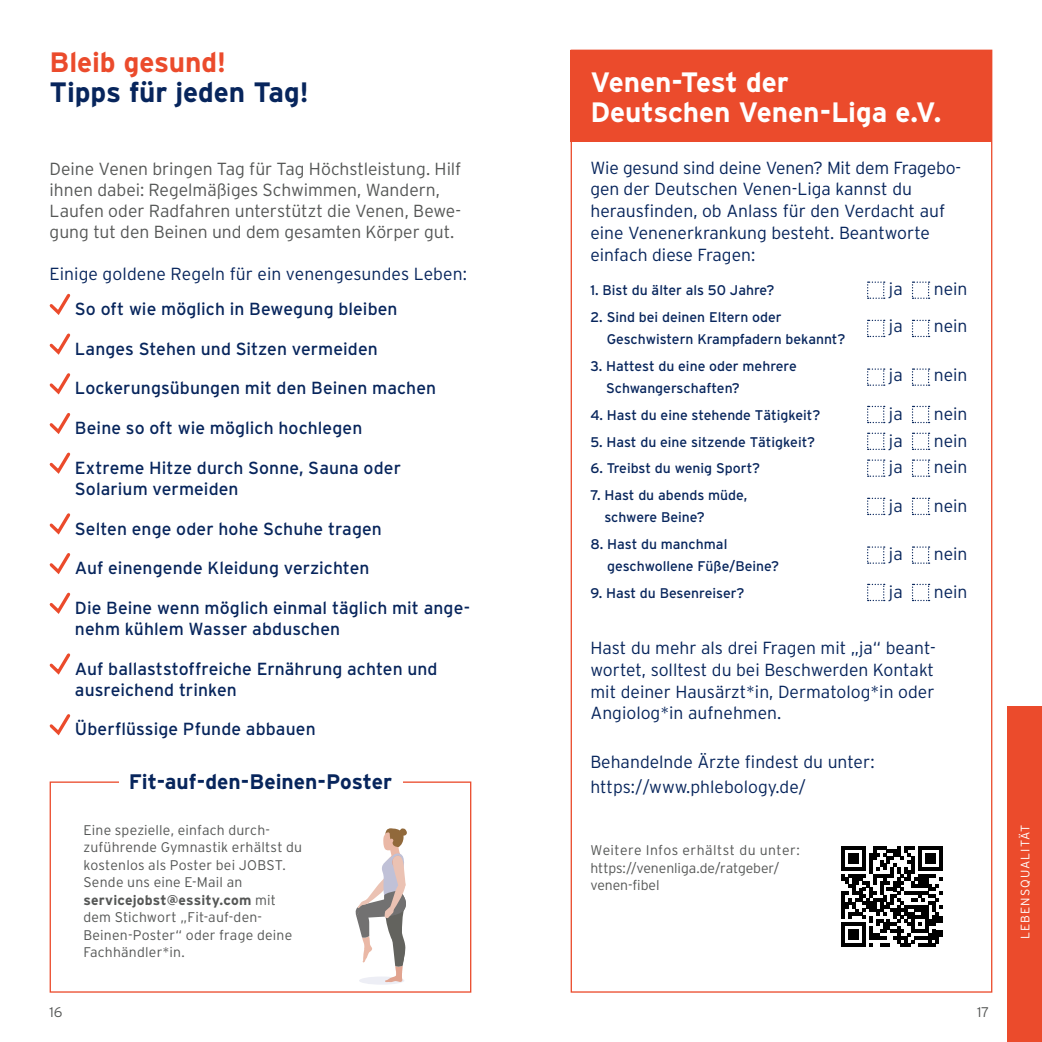
<style>
.page{position:relative;width:1042px;height:1042px;background:#fff}
.page>*{position:absolute;margin:0;border:0;box-sizing:border-box;transform-origin:0 0}
.t1{font:700 28px/29.8px "Interstate";letter-spacing:-.005em;color:#fff}
.t2{font:700 28px "Interstate";letter-spacing:-.005em;color:#07255c}
.t3{font:700 28px "Interstate";letter-spacing:-.005em;color:#eb4b2c}
.t4{font:700 21px "Interstate";color:#07255c}
.t5{font:300 17.5px/21.9px "Interstate";color:#07255c}
.t6{font:17.5px/21px "Interstate";letter-spacing:.005em;color:#07255c}
.t7{font:300 17.5px/21px "Interstate";letter-spacing:-.005em;color:#555756}
.t8{font:14px/21.9px "Interstate";color:#07255c}
.t9{font:300 14px/17.5px "Interstate";letter-spacing:.015em;color:#555756}
.t10{font:300 12.25px "Interstate";letter-spacing:.085em;color:#fff}
.s1{font-weight:700}
</style>
<div class="page">
<div style="left:570px;top:50px;width:422px;height:91px;background:#eb4b2c"></div>
<svg style="left:49px;top:293px;width:22px;height:22px"></svg>
<svg style="left:49px;top:333px;width:22px;height:22px"></svg>
<svg style="left:49px;top:373px;width:22px;height:22px"></svg>
<svg style="left:49px;top:413px;width:22px;height:21px"></svg>
<svg style="left:49px;top:452px;width:22px;height:22px"></svg>
<svg style="left:49px;top:513px;width:22px;height:22px"></svg>
<svg style="left:49px;top:553px;width:22px;height:22px"></svg>
<svg style="left:49px;top:592px;width:22px;height:22px"></svg>
<svg style="left:49px;top:653px;width:22px;height:22px"></svg>
<svg style="left:49px;top:714px;width:22px;height:22px"></svg>
<svg style="left:867px;top:281px;width:18px;height:18px"></svg>
<svg style="left:912px;top:281px;width:17px;height:18px"></svg>
<svg style="left:867px;top:320px;width:18px;height:17px"></svg>
<svg style="left:912px;top:320px;width:17px;height:17px"></svg>
<svg style="left:867px;top:368px;width:18px;height:18px"></svg>
<svg style="left:912px;top:368px;width:17px;height:18px"></svg>
<svg style="left:867px;top:406px;width:18px;height:17px"></svg>
<svg style="left:912px;top:406px;width:17px;height:17px"></svg>
<svg style="left:867px;top:433px;width:18px;height:17px"></svg>
<svg style="left:912px;top:433px;width:17px;height:17px"></svg>
<svg style="left:867px;top:459px;width:18px;height:18px"></svg>
<svg style="left:912px;top:459px;width:17px;height:18px"></svg>
<svg style="left:867px;top:498px;width:18px;height:17px"></svg>
<svg style="left:912px;top:498px;width:17px;height:17px"></svg>
<svg style="left:867px;top:546px;width:18px;height:18px"></svg>
<svg style="left:912px;top:546px;width:17px;height:18px"></svg>
<svg style="left:867px;top:584px;width:18px;height:17px"></svg>
<svg style="left:912px;top:584px;width:17px;height:17px"></svg>
<div style="left:50px;top:781px;width:421px;height:211px;border:1px solid #eb4b2c"></div>
<div style="left:359px;top:976px;width:45px;height:8px;background:#edeef5;border-radius:50%"></div>
<svg style="left:355px;top:828px;width:52px;height:154px"></svg>
<div style="left:119px;top:774px;width:283px;height:15px;background:#fff"></div>
<svg style="left:841px;top:846px;width:101px;height:101px"></svg>
<div style="left:1007px;top:707px;width:35px;height:335px;background:#eb4b2c"></div>
<h1 class="t3" style="left:50px;top:47px;width:178px">Bleib gesund!</h1>
<h1 class="t2" style="left:50px;top:76px;width:261px">Tipps für jeden Tag!</h1>
<h1 class="t1" style="left:590px;top:67px;width:352px">Venen-Test der<br>Deutschen Venen-Liga e.V.</h1>
<p class="t5" style="left:590px;top:156px;width:372px">Wie gesund sind deine Venen? Mit dem Fragebo&shy;gen der Deutschen Venen-Liga kannst du herausfinden, ob Anlass für den Verdacht auf eine Venenerkrankung besteht. Beantworte einfach diese Fragen:</p>
<p class="t8" style="left:590px;top:279px;width:186px">1. Bist du älter als 50 Jahre?</p>
<p class="t5" style="left:889px;top:278px;width:15px">ja</p>
<p class="t5" style="left:934px;top:278px;width:35px">nein</p>
<p class="t8" style="left:607px;top:306px;width:240px;text-indent:-16px">2. Sind bei deinen Eltern oder<br>Geschwistern Krampfadern bekannt?</p>
<p class="t5" style="left:889px;top:315px;width:15px">ja</p>
<p class="t5" style="left:934px;top:315px;width:35px">nein</p>
<p class="t8" style="left:606px;top:355px;width:192px;text-indent:-16px">3. Hattest du eine oder mehrere<br>Schwangerschaften?</p>
<p class="t5" style="left:889px;top:363px;width:15px">ja</p>
<p class="t5" style="left:934px;top:363px;width:35px">nein</p>
<p class="t8" style="left:590px;top:404px;width:231px">4. Hast du eine stehende Tätigkeit?</p>
<p class="t5" style="left:889px;top:402px;width:15px">ja</p>
<p class="t5" style="left:934px;top:402px;width:35px">nein</p>
<p class="t8" style="left:590px;top:430px;width:226px">5. Hast du eine sitzende Tätigkeit?</p>
<p class="t5" style="left:889px;top:429px;width:15px">ja</p>
<p class="t5" style="left:934px;top:429px;width:35px">nein</p>
<p class="t8" style="left:590px;top:457px;width:171px">6. Treibst du wenig Sport?</p>
<p class="t5" style="left:889px;top:456px;width:15px">ja</p>
<p class="t5" style="left:934px;top:456px;width:35px">nein</p>
<p class="t8" style="left:604px;top:484px;width:144px;text-indent:-14px">7. Hast du abends müde, schwere Beine?</p>
<p class="t5" style="left:889px;top:494px;width:15px">ja</p>
<p class="t5" style="left:934px;top:494px;width:35px">nein</p>
<p class="t8" style="left:607px;top:533px;width:173px;text-indent:-17px">8. Hast du manchmal geschwollene Füße/Beine?</p>
<p class="t5" style="left:889px;top:543px;width:15px">ja</p>
<p class="t5" style="left:934px;top:543px;width:35px">nein</p>
<p class="t8" style="left:590px;top:582px;width:156px">9. Hast du Besenreiser?</p>
<p class="t5" style="left:889px;top:580px;width:15px">ja</p>
<p class="t5" style="left:934px;top:580px;width:35px">nein</p>
<p class="t7" style="left:50px;top:158px;width:413px">Deine Venen bringen Tag für Tag Höchstleistung. Hilf ihnen dabei: Regelmäßiges Schwimmen, Wandern, Laufen oder Radfahren unterstützt die Venen, Bewe&shy;gung tut den Beinen und dem gesamten Körper gut.</p>
<p class="t5" style="left:50px;top:263px;width:419px">Einige goldene Regeln für ein venengesundes Leben:</p>
<p class="t6" style="left:75px;top:298px;width:324px">So oft wie möglich in Bewegung bleiben</p>
<p class="t6" style="left:75px;top:338px;width:304px">Langes Stehen und Sitzen vermeiden</p>
<p class="t6" style="left:75px;top:378px;width:363px">Lockerungsübungen mit den Beinen machen</p>
<p class="t6" style="left:75px;top:417px;width:289px">Beine so oft wie möglich hochlegen</p>
<p class="t6" style="left:75px;top:457px;width:328px">Extreme Hitze durch Sonne, Sauna oder<br>Solarium vermeiden</p>
<p class="t6" style="left:75px;top:518px;width:308px">Selten enge oder hohe Schuhe tragen</p>
<p class="t6" style="left:75px;top:557px;width:296px">Auf einengende Kleidung verzichten</p>
<p class="t6" style="left:75px;top:597px;width:397px">Die Beine wenn möglich einmal täglich mit ange&shy;nehm kühlem Wasser abduschen</p>
<p class="t6" style="left:75px;top:658px;width:364px">Auf ballaststoffreiche Ernährung achten und ausreichend trinken</p>
<p class="t6" style="left:75px;top:718px;width:242px">Überflüssige Pfunde abbauen</p>
<p class="t5" style="left:590px;top:636px;width:347px;text-align:justify">Hast du mehr als drei Fragen mit „ja“ beant&shy;wortet, solltest du bei Beschwerden Kontakt mit deiner Hausärzt*in, Dermatolog*in oder Angiolog*in aufnehmen.</p>
<p class="t5" style="left:590px;top:750px;width:286px;line-height:24.3px">Behandelnde Ärzte findest du unter: https://www.phlebology.de/</p>
<p class="t4" style="left:129px;top:770px;width:265px">Fit-auf-den-Beinen-Poster</p>
<p class="t9" style="left:83px;top:821px;width:220px">Eine spezielle, einfach durch&shy;zuführende Gymnastik erhältst du kostenlos als Poster bei JOBST.<br>Sende uns eine E-Mail an <span class="s1">servicejobst@essity.com</span> mit dem Stichwort „Fit-auf-den-<br>Beinen-Poster“ oder frage deine<br>Fachhändler*in.</p>
<p class="t9" style="left:590px;top:841px;width:211px">Weitere Infos erhältst du unter: https://venenliga.de/ratgeber/ venen-fibel</p>
<p class="t9" style="left:50px;top:1003px;width:14px">16</p>
<p class="t9" style="left:977px;top:1003px;width:14px">17</p>
<p class="t10" style="left:1018px;top:939px;width:116px;rotate:-90deg">LEBENSQUALITÄT</p>
</div>
